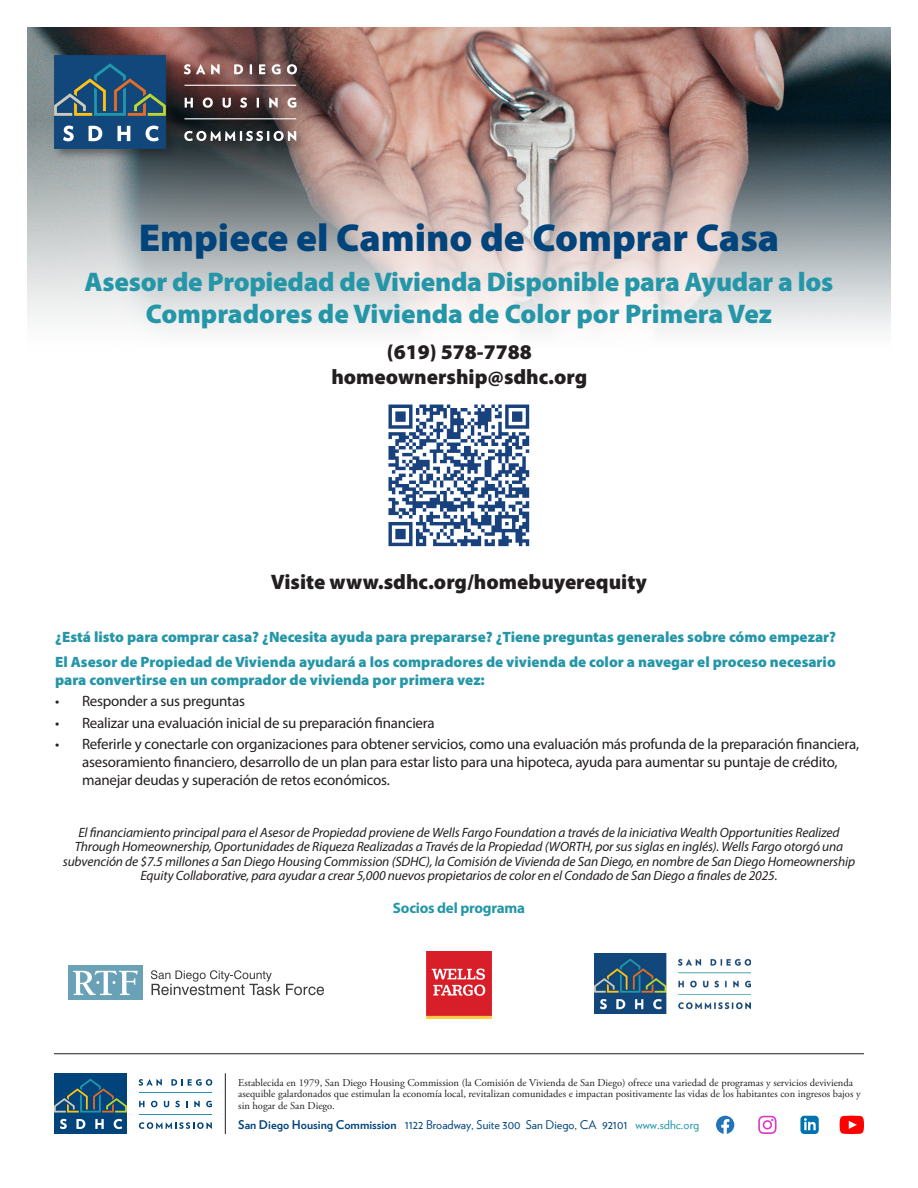
<style>
.page{position:relative;width:918px;height:1188px;background:#fff}
.page>*{position:absolute;margin:0;border:0;box-sizing:border-box;transform-origin:0 0}
.t1{font:900 39px "Myriad Pro";color:#00447b}
.t2{font:900 27px/32.4px "Myriad Pro";letter-spacing:-.01em;color:#2496a8;text-align:center}
.t3{font:900 21px "Myriad Pro";color:#231f20}
.t4{font:15px/18px "Myriad Pro";letter-spacing:-.015em;color:#231f20}
.t5{font:900 15px/18px "Myriad Pro";color:#2496a8}
.t6{font:700 15px "Myriad Pro";letter-spacing:-.015em;color:#2496a8}
.t7{font:italic 13.5px/14.2px "Myriad Pro";letter-spacing:-.01em;color:#231f20;text-align:center}
.t8{font:12px "Verlag";color:#00447b}
.t9{font:10.5px/11.2px "Adobe Garamond Pro";color:#231f20}
.s1{font-weight:700}
.s2{color:#2496a8}
</style>
<div class="page">
<hr style="left:54px;top:1053px;width:810px;height:1px;background:#231f20">
<hr style="left:225px;top:1073px;width:1px;height:61px;background:#231f20">
<svg style="left:139px;top:1079px;width:23px;height:7px"></svg>
<svg style="left:171px;top:1079px;width:41px;height:7px"></svg>
<svg style="left:139px;top:1101px;width:5px;height:6px"></svg>
<svg style="left:151px;top:1101px;width:6px;height:6px"></svg>
<svg style="left:164px;top:1101px;width:5px;height:6px"></svg>
<svg style="left:175px;top:1101px;width:5px;height:6px"></svg>
<svg style="left:186px;top:1101px;width:2px;height:6px"></svg>
<svg style="left:194px;top:1101px;width:6px;height:6px"></svg>
<svg style="left:206px;top:1101px;width:6px;height:6px"></svg>
<svg style="left:139px;top:1122px;width:73px;height:7px"></svg>
<hr style="left:139px;top:1092px;width:73px;height:1px;background:#2496a8">
<hr style="left:139px;top:1114px;width:73px;height:1px;background:#2496a8">
<div style="left:54px;top:1073px;width:73px;height:61px;background:#00447b"></div>
<svg style="left:60px;top:1119px;width:7px;height:10px"></svg>
<svg style="left:76px;top:1119px;width:9px;height:10px"></svg>
<svg style="left:95px;top:1119px;width:9px;height:10px"></svg>
<svg style="left:114px;top:1119px;width:8px;height:10px"></svg>
<svg style="left:54px;top:1079px;width:73px;height:34px"></svg>
<svg style="left:716px;top:1116px;width:18px;height:18px"></svg>
<svg style="left:800px;top:1116px;width:19px;height:18px"></svg>
<svg style="left:840px;top:1116px;width:24px;height:18px"></svg>
<svg style="left:758px;top:1116px;width:19px;height:18px"></svg>
<img style="left:27px;top:27px;width:864px;height:304px">
<div style="left:51px;top:52px;width:258px;height:109px;background:#231f20;opacity:.5"></div>
<img style="left:55px;top:55px;width:241px;height:93px">
<div style="left:68px;top:966px;width:75px;height:34px;background:#69a2b7"></div>
<svg style="left:286px;top:984px;width:38px;height:11px"></svg>
<svg style="left:73px;top:971px;width:65px;height:24px"></svg>
<svg style="left:151px;top:970px;width:129px;height:25px"></svg>
<img style="left:594px;top:954px;width:156px;height:60px">
<img style="left:426px;top:951px;width:66px;height:68px">
<img style="left:388px;top:404px;width:142px;height:143px">
<p class="t1" style="left:139px;top:212px;width:642px">Empiece el Camino de Comprar Casa</p>
<p class="t2" style="left:85px;top:264px;width:750px">Asesor de Propiedad de Vivienda Disponible para Ayudar a los<br>Compradores de Vivienda de Color por Primera Vez</p>
<p class="t3" style="left:387px;top:338px;width:147px">(619) 578-7788</p>
<p class="t3" style="left:331px;top:363px;width:258px">homeownership@sdhc.org</p>
<p class="t3" style="left:271px;top:568px;width:378px">Visite www.sdhc.org/homebuyerequity</p>
<p class="t5" style="left:55px;top:627px;width:783px">¿Está listo para comprar casa? ¿Necesita ayuda para prepararse? ¿Tiene preguntas generales sobre cómo empezar?</p>
<p class="t5" style="left:55px;top:652px;width:782px">El Asesor de Propiedad de Vivienda ayudará a los compradores de vivienda de color a navegar el proceso necesario para convertirse en un comprador de vivienda por primera vez:</p>
<p class="t4" style="left:55px;top:692px;width:191px">• Responder a sus preguntas</p>
<p class="t4" style="left:55px;top:714px;width:381px">• Realizar una evaluación inicial de su preparación financiera</p>
<p class="t4" style="left:82px;top:735px;width:779px;text-indent:-27px">• Referirle y conectarle con organizaciones para obtener servicios, como una evaluación más profunda de la preparación financiera, asesoramiento financiero, desarrollo de un plan para estar listo para una hipoteca, ayuda para aumentar su puntaje de crédito, manejar deudas y superación de retos económicos.</p>
<p class="t7" style="left:63px;top:825px;width:794px">El financiamiento principal para el Asesor de Propiedad proviene de Wells Fargo Foundation a través de la iniciativa Wealth Opportunities Realized Through Homeownership, Oportunidades de Riqueza Realizadas a Través de la Propiedad (WORTH, por sus siglas en inglés). Wells Fargo otorgó una subvención de $7.5 millones a San Diego Housing Commission (SDHC), la Comisión de Vivienda de San Diego, en nombre de San Diego Homeownership Equity Collaborative, para ayudar a crear 5,000 nuevos propietarios de color en el Condado de San Diego a finales de 2025.</p>
<p class="t6" style="left:393px;top:898px;width:134px">Socios del programa</p>
<p class="t9" style="left:238px;top:1078px;width:624px">Establecida en 1979, San Diego Housing Commission (la Comisión de Vivienda de San Diego) ofrece una variedad de programas y servicios devivienda asequible galardonados que estimulan la economía local, revitalizan comunidades e impactan positivamente las vidas de los habitantes con ingresos bajos y sin hogar de San Diego.</p>
<p class="t8" style="left:238px;top:1115px;width:463px"><span class="s1">San Diego Housing Commission</span> 1122 Broadway, Suite 300 San Diego, CA 92101 <span class="s2">www.sdhc.org</span></p>
</div>
